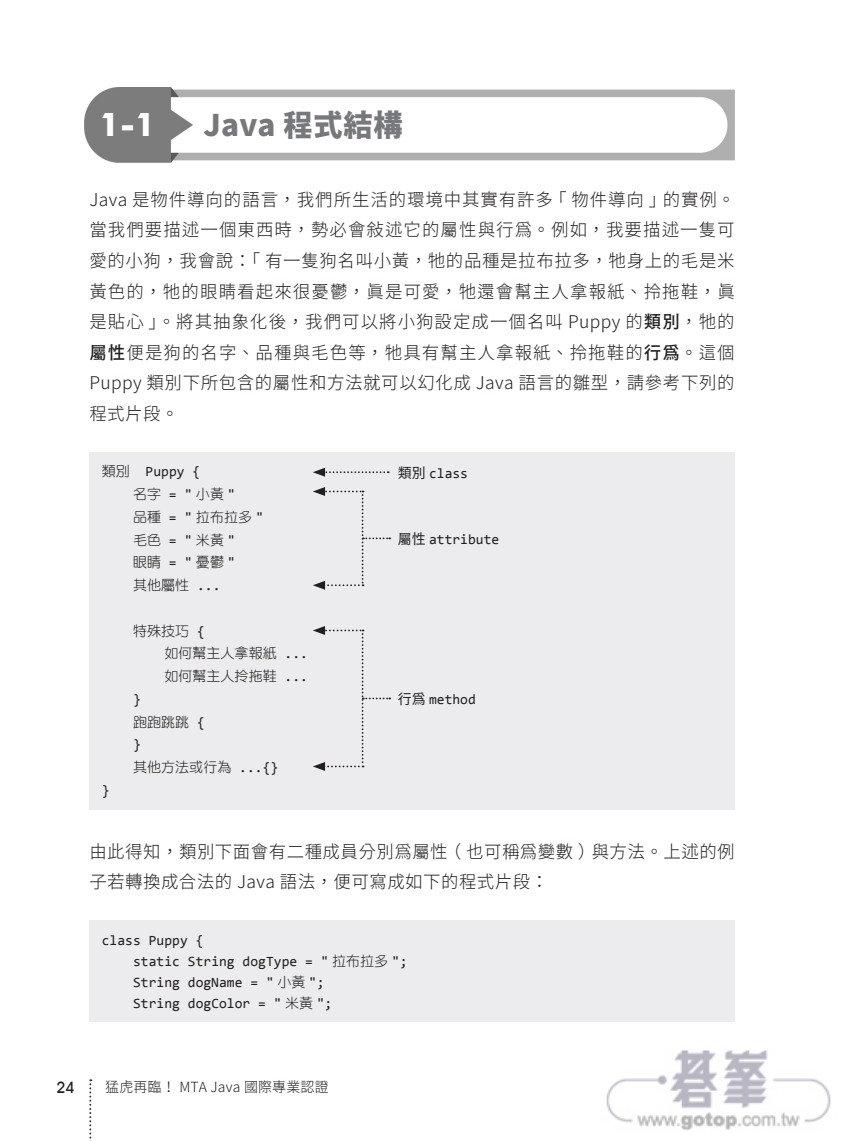
<style>
.page{position:relative;width:844px;height:1141px;background:#fff}
.page>*{position:absolute;margin:0;border:0;box-sizing:border-box;transform-origin:0 0}
.t1{font:700 32.73px "Futura BT";color:#fff}
.t2{font:29.75px "Gen Seki Gothic TW Heavy TTF";letter-spacing:.005em;color:#76787b}
.t3{font:17.5px/30.6px "Gen Seki Gothic TW Light TTF";letter-spacing:.025em;color:#231f20;text-align:justify}
.t4{font:500 15.75px "Avant Garde IT Cby BT";color:#231f20}
.t5{font:14.17px/21px "Consolas";letter-spacing:.005em;color:#231f20}
.t6{font:14px/22.8px "DF Yuan Std W3";letter-spacing:.005em;color:#231f20}
.t7{font:14px "Gen Seki Gothic TW Light TTF";letter-spacing:.01em;color:#231f20}
.s1{font-family:"Gen Seki Gothic TW Medium TTF"}
.s2{font-family:"DF Yuan Std W3";font-size:14px}
.s3{font-family:"Consolas";font-size:14.17px}
.s4{font-family:"Gen Seki Gothic TW Regular TTF";font-size:14px}
</style>
<div class="page">
<svg style="left:89px;top:1079px;width:2px;height:62px"></svg>
<img style="left:84px;top:88px;width:650px;height:75px">
<div style="left:89px;top:452px;width:645px;height:357px;background:#ececee"></div>
<svg style="left:313px;top:468px;width:75px;height:9px"></svg>
<svg style="left:313px;top:487px;width:77px;height:103px"></svg>
<svg style="left:313px;top:626px;width:77px;height:145px"></svg>
<div style="left:89px;top:920px;width:645px;height:102px;background:#ececee"></div>
<img style="left:606px;top:1050px;width:225px;height:81px">
<h1 class="t1" style="left:100px;top:104px;width:57px">1-1</h1>
<h2 class="t2" style="left:203px;top:108px;width:201px">Java 程式結構</h2>
<p class="t3" style="left:89px;top:184px;width:647px">Java 是物件導向的語言，我們所生活的環境中其實有許多「物件導向」的實例。當我們要描述一個東西時，勢必會敘述它的屬性與行為。例如，我要描述一隻可愛的小狗，我會說：「有一隻狗名叫小黃，牠的品種是拉布拉多，牠身上的毛是米黃色的，牠的眼睛看起來很憂鬱，真是可愛，牠還會幫主人拿報紙、拎拖鞋，真是貼心」。將其抽象化後，我們可以將小狗設定成一個名叫 Puppy 的<span class="s1">類別</span>，牠的<span class="s1">屬性</span>便是狗的名字、品種與毛色等，牠具有幫主人拿報紙、拎拖鞋的<span class="s1">行為</span>。這個Puppy 類別下所包含的屬性和方法就可以幻化成 Java 語言的雛型，請參考下列的程式片段。</p>
<p class="t5" style="left:102px;top:461px;width:100px"><span class="s2">類別</span> Puppy {</p>
<p class="t6" style="left:133px;top:482px;width:132px">名字 <span class="s3">= "</span> 小黃 <span class="s3">"<br></span>品種 <span class="s3">= "</span> 拉布拉多 <span class="s3">"</span>毛色 <span class="s3">= "</span> 米黃 <span class="s3">"<br></span>眼睛 <span class="s3">= "</span> 憂鬱 <span class="s3">"<br></span>其他屬性 <span class="s3">...</span></p>
<p class="t6" style="left:164px;top:619px;width:145px;text-indent:-31px">特殊技巧 <span class="s3">{<br></span>如何幫主人拿報紙 <span class="s3">...</span>如何幫主人拎拖鞋 <span class="s3">...</span></p>
<p class="t5" style="left:133px;top:688px;width:9px">}</p>
<p class="t6" style="left:133px;top:710px;width:73px">跑跑跳跳 <span class="s3">{</span></p>
<p class="t5" style="left:133px;top:734px;width:9px">}</p>
<p class="t6" style="left:133px;top:755px;width:147px">其他方法或行為 <span class="s3">...{}</span></p>
<p class="t5" style="left:102px;top:779px;width:9px">}</p>
<p class="t5" style="left:397px;top:462px;width:72px"><span class="s4">類別</span> class</p>
<p class="t5" style="left:397px;top:528px;width:103px"><span class="s4">屬性</span> attribute</p>
<p class="t5" style="left:397px;top:688px;width:80px"><span class="s4">行為</span> method</p>
<p class="t3" style="left:89px;top:836px;width:646px">由此得知，類別下面會有二種成員分別為屬性（也可稱為變數）與方法。上述的例子若轉換成合法的 Java 語法，便可寫成如下的程式片段：</p>
<p class="t5" style="left:133px;top:929px;width:276px;text-indent:-31px">class Puppy {<br>static String dogType = " <span class="s2">拉布拉多</span> ";<br>String dogName = " <span class="s2">小黃</span> ";<br>String dogColor = " <span class="s2">米黃</span> ";</p>
<p class="t4" style="left:56px;top:1078px;width:20px">24</p>
<p class="t7" style="left:105px;top:1079px;width:225px">猛虎再臨！ MTA Java 國際專業認證</p>
</div>
